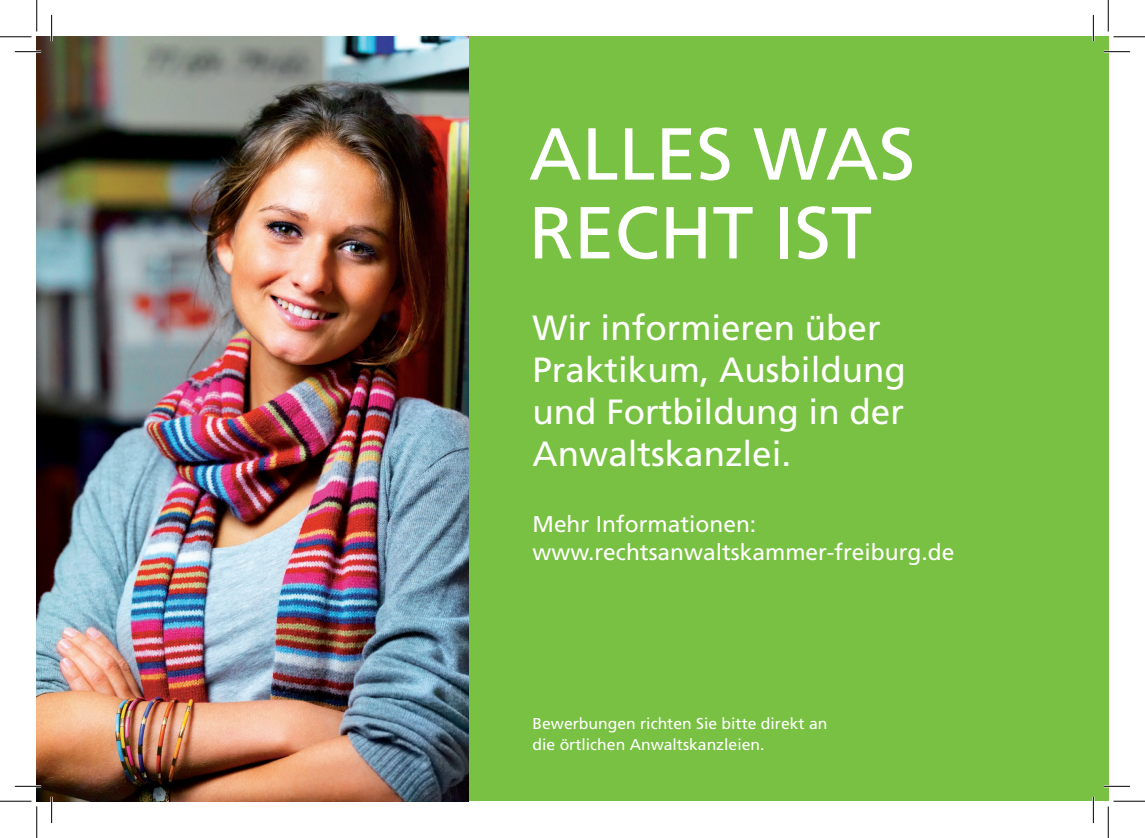
<style>
.page{position:relative;width:1145px;height:838px;background:#fff}
.page>*{position:absolute;margin:0;border:0;box-sizing:border-box;transform-origin:0 0}
.t1{font:73.5px "Frutiger";color:#fff}
.t2{font:35px "Frutiger";color:#fff}
.t3{font:22.75px "Frutiger";color:#fff}
.t4{font:15.75px "Frutiger";color:#fff}
</style>
<div class="page">
<div style="left:37px;top:37px;width:1071px;height:764px;background:#79c142"></div>
<img style="left:37px;top:37px;width:431px;height:764px">
<hr style="left:15px;top:51px;width:26px;height:2px;background:#fff">
<hr style="left:1104px;top:51px;width:26px;height:2px;background:#fff">
<hr style="left:15px;top:785px;width:26px;height:2px;background:#fff">
<hr style="left:1104px;top:785px;width:26px;height:2px;background:#fff">
<hr style="left:51px;top:15px;width:2px;height:26px;background:#fff">
<hr style="left:51px;top:796px;width:2px;height:27px;background:#fff">
<hr style="left:1092px;top:15px;width:2px;height:26px;background:#fff">
<hr style="left:1092px;top:796px;width:2px;height:27px;background:#fff">
<svg style="left:15px;top:51px;width:26px;height:1px"></svg>
<svg style="left:1104px;top:51px;width:26px;height:1px"></svg>
<svg style="left:15px;top:786px;width:26px;height:1px"></svg>
<svg style="left:1104px;top:786px;width:26px;height:1px"></svg>
<svg style="left:51px;top:15px;width:1px;height:26px"></svg>
<svg style="left:51px;top:796px;width:1px;height:27px"></svg>
<svg style="left:1093px;top:15px;width:1px;height:26px"></svg>
<svg style="left:1093px;top:796px;width:1px;height:27px"></svg>
<hr style="left:0;top:36px;width:32px;height:1px;background:#000">
<hr style="left:1113px;top:36px;width:32px;height:1px;background:#000">
<hr style="left:0;top:800px;width:32px;height:1px;background:#000">
<hr style="left:1113px;top:800px;width:32px;height:1px;background:#000">
<hr style="left:36px;top:0;width:1px;height:31px;background:#000">
<hr style="left:36px;top:806px;width:1px;height:31px;background:#000">
<hr style="left:1108px;top:0;width:1px;height:31px;background:#000">
<hr style="left:1108px;top:806px;width:1px;height:31px;background:#000">
<p class="t1" style="left:529px;top:111px;width:388px">ALLES WAS</p>
<p class="t1" style="left:529px;top:190px;width:345px">RECHT IST</p>
<p class="t2" style="left:533px;top:307px;width:350px">Wir informieren über</p>
<p class="t2" style="left:533px;top:349px;width:375px">Praktikum, Ausbildung</p>
<p class="t2" style="left:533px;top:391px;width:373px">und Fortbildung in der</p>
<p class="t2" style="left:533px;top:433px;width:260px">Anwaltskanzlei.</p>
<p class="t3" style="left:533px;top:511px;width:225px">Mehr Informationen:</p>
<p class="t3" style="left:533px;top:539px;width:423px">www.rechtsanwaltskammer-freiburg.de</p>
<p class="t4" style="left:533px;top:713px;width:296px">Bewerbungen richten Sie bitte direkt an</p>
<p class="t4" style="left:533px;top:734px;width:233px">die örtlichen Anwaltskanzleien.</p>
</div>
